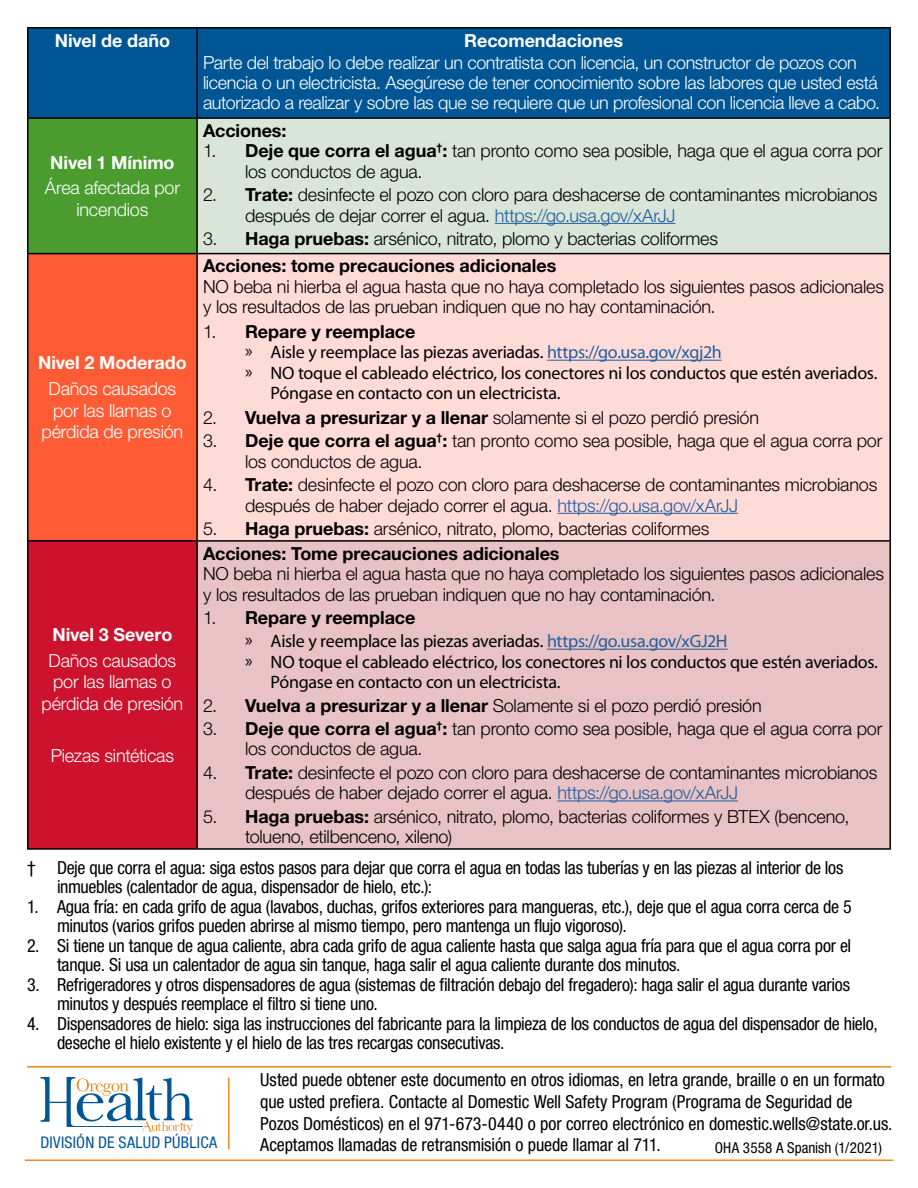
<style>
.page{position:relative;width:918px;height:1188px;background:#fff}
.page>*{position:absolute;margin:0;border:0;box-sizing:border-box;transform-origin:0 0}
.Body{font:300 18px/20.4px "Helvetica Neue LT Std";letter-spacing:-.01em;color:#000}
.Footnote{font:condensed 18px/19.5px "Helvetica Neue LT Std";letter-spacing:-.015em;color:#000}
.Body-2{font:300 18px/21.6px "Helvetica Neue LT Std";letter-spacing:-.02em;color:#fff;text-align:center}
.Body-3{font:18px/20.4px "Myriad Pro";letter-spacing:-.015em;color:#000}
.Body-4{font:700 18px "Helvetica Neue LT Std";letter-spacing:-.005em;color:#000}
.Body-5{font:700 18px "Helvetica Neue LT Std";letter-spacing:-.005em;color:#fff}
.t1{font:condensed 16.05px "Helvetica Neue LT Std";letter-spacing:.015em;color:#005695}
.t2{font:condensed 15px "Helvetica Neue LT Std";letter-spacing:.01em;color:#000}
.s1{font-weight:700}
.s2{color:#215e9e}
.s3{font-weight:300}
</style>
<div class="page">
<hr style="left:25px;top:1160px;width:868px;height:1px;background:#ec881d">
<svg style="left:41px;top:1077px;width:152px;height:57px"></svg>
<hr style="left:27px;top:1066px;width:864px;height:2px;background:#ec881d">
<div style="left:28px;top:28px;width:862px;height:89px;background:#005695"></div>
<div style="left:28px;top:118px;width:169px;height:136px;background:#4a9c2f"></div>
<div style="left:197px;top:118px;width:693px;height:136px;background:#d8e5d8"></div>
<div style="left:28px;top:254px;width:169px;height:287px;background:#ff5c36"></div>
<div style="left:197px;top:254px;width:693px;height:287px;background:#ffdbd8"></div>
<div style="left:28px;top:541px;width:169px;height:308px;background:#cd122d"></div>
<div style="left:197px;top:541px;width:693px;height:308px;background:#e8c2c4"></div>
<hr style="left:27px;top:27px;width:170px;height:1px;background:#000">
<hr style="left:27px;top:28px;width:1px;height:89px;background:#000">
<hr style="left:197px;top:27px;width:694px;height:1px;background:#000">
<hr style="left:196px;top:28px;width:2px;height:89px;background:#000">
<hr style="left:890px;top:28px;width:1px;height:89px;background:#000">
<hr style="left:27px;top:117px;width:170px;height:2px;background:#000">
<hr style="left:27px;top:119px;width:1px;height:134px;background:#000">
<hr style="left:197px;top:117px;width:694px;height:2px;background:#000">
<hr style="left:196px;top:119px;width:2px;height:134px;background:#000">
<hr style="left:890px;top:119px;width:1px;height:134px;background:#000">
<hr style="left:27px;top:253px;width:170px;height:1px;background:#000">
<hr style="left:27px;top:254px;width:1px;height:286px;background:#000">
<hr style="left:197px;top:253px;width:694px;height:1px;background:#000">
<hr style="left:196px;top:254px;width:2px;height:286px;background:#000">
<hr style="left:890px;top:254px;width:1px;height:286px;background:#000">
<hr style="left:27px;top:540px;width:170px;height:2px;background:#000">
<hr style="left:27px;top:542px;width:1px;height:306px;background:#000">
<hr style="left:197px;top:540px;width:694px;height:2px;background:#000">
<hr style="left:196px;top:542px;width:2px;height:306px;background:#000">
<hr style="left:890px;top:542px;width:1px;height:306px;background:#000">
<hr style="left:27px;top:848px;width:170px;height:2px;background:#000">
<hr style="left:197px;top:848px;width:694px;height:2px;background:#000">
<hr style="left:495px;top:223px;width:180px;height:1px;background:#215e9e">
<hr style="left:547px;top:360px;width:175px;height:1px;background:#215e9e">
<hr style="left:557px;top:513px;width:181px;height:1px;background:#215e9e">
<hr style="left:547px;top:649px;width:181px;height:1px;background:#215e9e">
<hr style="left:557px;top:801px;width:181px;height:1px;background:#215e9e">
<hr style="left:228px;top:1078px;width:2px;height:71px;background:#ec881d">
<p class="Body-5" style="left:55px;top:29px;width:117px">Nivel de daño</p>
<p class="Body-5" style="left:464px;top:29px;width:160px">Recomendaciones</p>
<p class="Body-2" style="left:203px;top:52px;width:679px;line-height:20.4px;text-align:left">Parte del trabajo lo debe realizar un contratista con licencia, un constructor de pozos con licencia o un electricista. Asegúrese de tener conocimiento sobre las labores que usted está autorizado a realizar y sobre las que se requiere que un profesional con licencia lleve a cabo.</p>
<p class="Body-5" style="left:50px;top:151px;width:126px">Nivel 1 Mínimo</p>
<p class="Body-2" style="left:45px;top:177px;width:137px">Área afectada por incendios</p>
<p class="Body-5" style="left:38px;top:352px;width:150px">Nivel 2 Moderado</p>
<p class="Body-2" style="left:42px;top:377px;width:143px">Daños causados por las llamas o pérdida de presión</p>
<p class="Body-4" style="left:203px;top:119px;width:85px">Acciones:</p>
<p class="Body" style="left:245px;top:140px;width:639px;text-indent:-42px">1. <span class="s1">Deje que corra el agua</span><sup>†</sup><span class="s1">:</span> tan pronto como sea posible, haga que el agua corra por los conductos de agua.</p>
<p class="Body" style="left:245px;top:184px;width:634px;text-indent:-42px">2. <span class="s1">Trate:</span> desinfecte el pozo con cloro para deshacerse de contaminantes microbianos después de dejar correr el agua. <span class="s2">https://go.usa.gov/xArJJ</span></p>
<p class="Body" style="left:203px;top:228px;width:517px">3. <span class="s1">Haga pruebas:</span> arsénico, nitrato, plomo y bacterias coliformes</p>
<p class="Body-4" style="left:203px;top:255px;width:355px">Acciones: tome precauciones adicionales</p>
<p class="Body" style="left:203px;top:276px;width:683px">NO beba ni hierba el agua hasta que no haya completado los siguientes pasos adicionales y los resultados de las prueban indiquen que no hay contaminación.</p>
<p class="Body-4" style="left:203px;top:320px;width:214px"><span class="s3">1.</span> Repare y reemplace</p>
<p class="Body-3" style="left:245px;top:343px;width:478px">» Aisle y reemplace las piezas averiadas. <span class="s2">https://go.usa.gov/xgj2h</span></p>
<p class="Body-3" style="left:271px;top:363px;width:608px;text-indent:-26px">» NO toque el cableado eléctrico, los conectores ni los conductos que estén averiados.<br>Póngase en contacto con un electricista.</p>
<p class="Body" style="left:203px;top:407px;width:557px">2. <span class="s1">Vuelva a presurizar y a llenar</span> solamente si el pozo perdió presión</p>
<p class="Body" style="left:245px;top:430px;width:639px;text-indent:-42px">3. <span class="s1">Deje que corra el agua</span><sup>†</sup><span class="s1">:</span> tan pronto como sea posible, haga que el agua corra por los conductos de agua.</p>
<p class="Body" style="left:245px;top:474px;width:634px;text-indent:-42px">4. <span class="s1">Trate:</span> desinfecte el pozo con cloro para deshacerse de contaminantes microbianos después de haber dejado correr el agua. <span class="s2">https://go.usa.gov/xArJJ</span></p>
<p class="Body" style="left:203px;top:518px;width:508px">5. <span class="s1">Haga pruebas:</span> arsénico, nitrato, plomo, bacterias coliformes</p>
<p class="Body-4" style="left:203px;top:542px;width:358px">Acciones: Tome precauciones adicionales</p>
<p class="Body" style="left:203px;top:563px;width:683px">NO beba ni hierba el agua hasta que no haya completado los siguientes pasos adicionales y los resultados de las prueban indiquen que no hay contaminación.</p>
<p class="Body-4" style="left:203px;top:606px;width:214px"><span class="s3">1.</span> Repare y reemplace</p>
<p class="Body-3" style="left:245px;top:631px;width:484px">» Aisle y reemplace las piezas averiadas. <span class="s2">https://go.usa.gov/xGJ2H</span></p>
<p class="Body-3" style="left:271px;top:652px;width:609px;text-indent:-26px">» NO toque el cableado eléctrico, los conectores ni los conductos que estén averiados.<br>Póngase en contacto con un electricista.</p>
<p class="Body" style="left:203px;top:695px;width:560px">2. <span class="s1">Vuelva a presurizar y a llenar</span> Solamente si el pozo perdió presión</p>
<p class="Body" style="left:245px;top:718px;width:639px;text-indent:-42px">3. <span class="s1">Deje que corra el agua</span><sup>†</sup><span class="s1">:</span> tan pronto como sea posible, haga que el agua corra por los conductos de agua.</p>
<p class="Body" style="left:245px;top:762px;width:634px;text-indent:-42px">4. <span class="s1">Trate:</span> desinfecte el pozo con cloro para deshacerse de contaminantes microbianos después de haber dejado correr el agua. <span class="s2">https://go.usa.gov/xArJJ</span></p>
<p class="Body" style="left:245px;top:806px;width:606px;text-indent:-42px">5. <span class="s1">Haga pruebas:</span> arsénico, nitrato, plomo, bacterias coliformes y BTEX (benceno, tolueno, etilbenceno, xileno)</p>
<p class="Footnote" style="left:57px;top:858px;width:788px;text-indent:-30px">† Deje que corra el agua: siga estos pasos para dejar que corra el agua en todas las tuberías y en las piezas al interior de los inmuebles (calentador de agua, dispensador de hielo, etc.):</p>
<p class="Footnote" style="left:57px;top:897px;width:796px;text-indent:-30px">1. Agua fría: en cada grifo de agua (lavabos, duchas, grifos exteriores para mangueras, etc.), deje que el agua corra cerca de 5 minutos (varios grifos pueden abrirse al mismo tiempo, pero mantenga un flujo vigoroso).</p>
<p class="Footnote" style="left:57px;top:936px;width:796px;text-indent:-30px">2. Si tiene un tanque de agua caliente, abra cada grifo de agua caliente hasta que salga agua fría para que el agua corra por el tanque. Si usa un calentador de agua sin tanque, haga salir el agua caliente durante dos minutos.</p>
<p class="Footnote" style="left:57px;top:975px;width:795px;text-indent:-30px">3. Refrigeradores y otros dispensadores de agua (sistemas de filtración debajo del fregadero): haga salir el agua durante varios minutos y después reemplace el filtro si tiene uno.</p>
<p class="Footnote" style="left:57px;top:1014px;width:822px;text-indent:-30px">4. Dispensadores de hielo: siga las instrucciones del fabricante para la limpieza de los conductos de agua del dispensador de hielo, deseche el hielo existente y el hielo de las tres recargas consecutivas.</p>
<p class="Body-5" style="left:53px;top:623px;width:121px">Nivel 3 Severo</p>
<p class="Body-2" style="left:42px;top:649px;width:143px">Daños causados por las llamas o pérdida de presión</p>
<p class="Body-2" style="left:51px;top:744px;width:125px">Piezas sintéticas</p>
<p class="Footnote" style="left:260px;top:1069px;width:634px;line-height:21.6px">Usted puede obtener este documento en otros idiomas, en letra grande, braille o en un formato que usted prefiera. Contacte al Domestic Well Safety Program (Programa de Seguridad de<br>Pozos Domésticos) en el 971-673-0440 o por correo electrónico en domestic.wells@state.or.us.</p>
<p class="t1" style="left:40px;top:1133px;width:178px">DIVISIÓN DE SALUD PÚBLICA</p>
<p class="Footnote" style="left:260px;top:1135px;width:402px">Aceptamos llamadas de retransmisión o puede llamar al 711.</p>
<p class="t2" style="left:715px;top:1139px;width:169px">OHA 3558 A Spanish (1/2021)</p>
</div>
